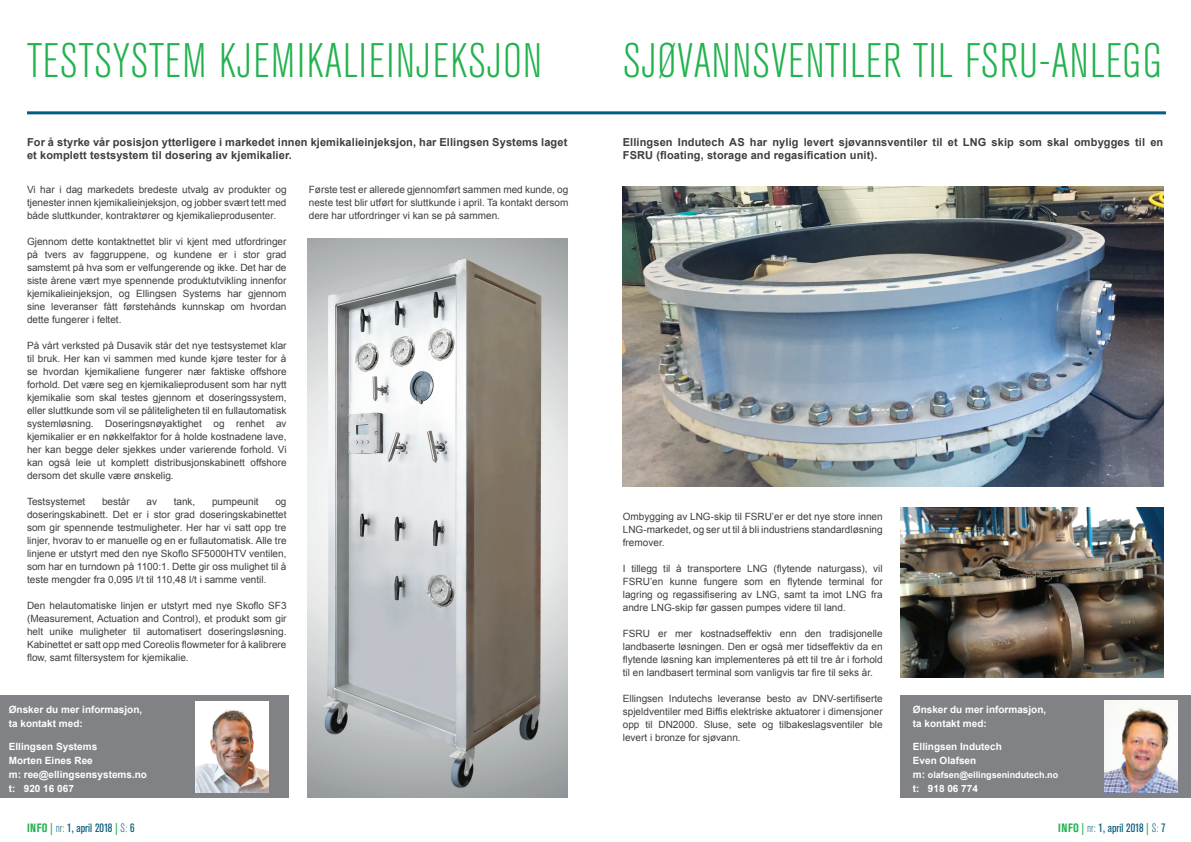
<style>
.page{position:relative;width:1191px;height:842px;background:#fff}
.page>*{position:absolute;margin:0;border:0;box-sizing:border-box;transform-origin:0 0}
.t1{font:300 condensed 48px "Akzidenz Grotesk BE";letter-spacing:.015em;color:#22b24e}
.t2{font:condensed 12px "Akzidenz Grotesk BE";color:#00597c}
.t3{font:700 11px/13px "Arial";letter-spacing:.01em;color:#3e3e3f}
.t4{font:10px/13px "Arial";color:#3e3e3f;text-align:justify}
.t5{font:700 10px/14px "Arial";color:#fff}
.t6{font:700 9px "Arial";color:#fff}
.s1{font-size:10px}
.s2{font-weight:700;color:#22b24e}
.s3{color:#22b24e}
.s4{font-weight:300}
</style>
<div class="page">
<hr style="left:27px;top:111px;width:1139px;height:3px;background:#005d83">
<img style="left:307px;top:238px;width:260px;height:560px">
<img style="left:623px;top:186px;width:540px;height:301px">
<img style="left:900px;top:507px;width:263px;height:170px">
<div style="left:900px;top:696px;width:291px;height:102px;background:#808285"></div>
<img style="left:1104px;top:701px;width:73px;height:91px">
<div style="left:0;top:696px;width:288px;height:102px;background:#808285"></div>
<img style="left:195px;top:701px;width:73px;height:92px">
<p class="t1" style="left:27px;top:35px;width:517px">TESTSYSTEM KJEMIKALIEINJEKSJON</p>
<p class="t1" style="left:623px;top:35px;width:540px">SJØVANNSVENTILER TIL FSRU-ANLEGG</p>
<p class="t3" style="left:27px;top:136px;width:542px">For å styrke vår posisjon ytterligere i markedet innen kjemikalieinjeksjon, har Ellingsen Systems laget et komplett testsystem til dosering av kjemikalier.</p>
<p class="t4" style="left:27px;top:183px;width:261px">Vi har i dag markedets bredeste utvalg av produkter og tjenester innen kjemikalieinjeksjon, og jobber svært tett med både sluttkunder, kontraktører og kjemikalieprodusenter.</p>
<p class="t4" style="left:27px;top:235px;width:261px">Gjennom dette kontaktnettet blir vi kjent med utfordringer på tvers av faggruppene, og kundene er i stor grad samstemt på hva som er velfungerende og ikke. Det har de siste årene vært mye spennende produktutvikling innenfor kjemikalieinjeksjon, og Ellingsen Systems har gjennom sine leveranser fått førstehånds kunnskap om hvordan dette fungerer i feltet.</p>
<p class="t4" style="left:27px;top:339px;width:261px">På vårt verksted på Dusavik står det nye testsystemet klar til bruk. Her kan vi sammen med kunde kjøre tester for å se hvordan kjemikaliene fungerer nær faktiske offshore forhold. Det være seg en kjemikalieprodusent som har nytt kjemikalie som skal testes gjennom et doseringssystem, eller sluttkunde som vil se påliteligheten til en fullautomatisk systemløsning. Doseringsnøyaktighet og renhet av kjemikalier er en nøkkelfaktor for å holde kostnadene lave, her kan begge deler sjekkes under varierende forhold. Vi kan også leie ut komplett distribusjonskabinett offshore dersom det skulle være ønskelig.</p>
<p class="t4" style="left:27px;top:495px;width:60px">Testsystemet</p>
<p class="t4" style="left:102px;top:495px;width:29px">består</p>
<p class="t4" style="left:146px;top:495px;width:12px">av</p>
<p class="t4" style="left:174px;top:495px;width:23px">tank,</p>
<p class="t4" style="left:212px;top:495px;width:48px">pumpeunit</p>
<p class="t4" style="left:27px;top:495px;width:261px;text-indent:248px">og doseringskabinett. Det er i stor grad doseringskabinettet som gir spennende testmuligheter. Her har vi satt opp tre linjer, hvorav to er manuelle og en er fullautomatisk. Alle tre linjene er utstyrt med den nye Skoflo SF5000HTV ventilen, som har en turndown på 1100:1. Dette gir oss mulighet til å teste mengder fra 0,095 l/t til 110,48 l/t i samme ventil.</p>
<p class="t4" style="left:27px;top:599px;width:261px">Den helautomatiske linjen er utstyrt med nye Skoflo SF3 (Measurement, Actuation and Control), et produkt som gir helt unike muligheter til automatisert doseringsløsning.<br>Kabinettet er satt opp med Coreolis flowmeter for å kalibrere flow, samt filtersystem for kjemikalie.</p>
<p class="t5" style="left:9px;top:703px;width:135px">Ønsker du mer informasjon, ta kontakt med:</p>
<p class="t5" style="left:9px;top:739px;width:90px">Ellingsen Systems</p>
<p class="t5" style="left:9px;top:753px;width:85px">Morten Eines Ree</p>
<p class="t5" style="left:9px;top:767px;width:140px">m: ree@ellingsensystems.no</p>
<p class="t5" style="left:9px;top:781px;width:67px">t: 920 16 067</p>
<p class="t4" style="left:309px;top:183px;width:261px">Første test er allerede gjennomført sammen med kunde, og neste test blir utført for sluttkunde i april. Ta kontakt dersom dere har utfordringer vi kan se på sammen.</p>
<p class="t3" style="left:623px;top:136px;width:542px">Ellingsen Indutech AS har nylig levert sjøvannsventiler til et LNG skip som skal ombygges til en<br>FSRU (floating, storage and regasification unit).</p>
<p class="t4" style="left:623px;top:510px;width:261px">Ombygging av LNG-skip til FSRU’er er det nye store innen LNG-markedet, og ser ut til å bli industriens standardløsning fremover.</p>
<p class="t4" style="left:623px;top:562px;width:261px">I tillegg til å transportere LNG (flytende naturgass), vil FSRU’en kunne fungere som en flytende terminal for lagring og regassifisering av LNG, samt ta imot LNG fra andre LNG-skip før gassen pumpes videre til land.</p>
<p class="t4" style="left:623px;top:627px;width:261px">FSRU er mer kostnadseffektiv enn den tradisjonelle landbaserte løsningen. Den er også mer tidseffektiv da en flytende løsning kan implementeres på ett til tre år i forhold til en landbasert terminal som vanligvis tar fire til seks år.</p>
<p class="t4" style="left:623px;top:692px;width:261px">Ellingsen Indutechs leveranse besto av DNV-sertifiserte spjeldventiler med Biffis elektriske aktuatorer i dimensjoner opp til DN2000. Sluse, sete og tilbakeslagsventiler ble levert i bronze for sjøvann.</p>
<p class="t5" style="left:913px;top:703px;width:135px">Ønsker du mer informasjon, ta kontakt med:</p>
<p class="t5" style="left:913px;top:739px;width:90px">Ellingsen Indutech</p>
<p class="t5" style="left:913px;top:753px;width:65px">Even Olafsen</p>
<p class="t6" style="left:913px;top:769px;width:147px"><span class="s1">m:</span> olafsen@ellingsenindutech.no</p>
<p class="t5" style="left:913px;top:781px;width:67px">t: 918 06 774</p>
<p class="t2" style="left:27px;top:821px;width:109px"><span class="s2">INFO</span> <span class="s3">|</span> <span class="s4">nr:</span> 1, april 2018 <span class="s3">|</span> <span class="s4">S:</span> 6</p>
<p class="t2" style="left:1058px;top:821px;width:109px"><span class="s2">INFO</span> <span class="s3">|</span> <span class="s4">nr:</span> 1, april 2018 <span class="s3">|</span> <span class="s4">S:</span> 7</p>
</div>
